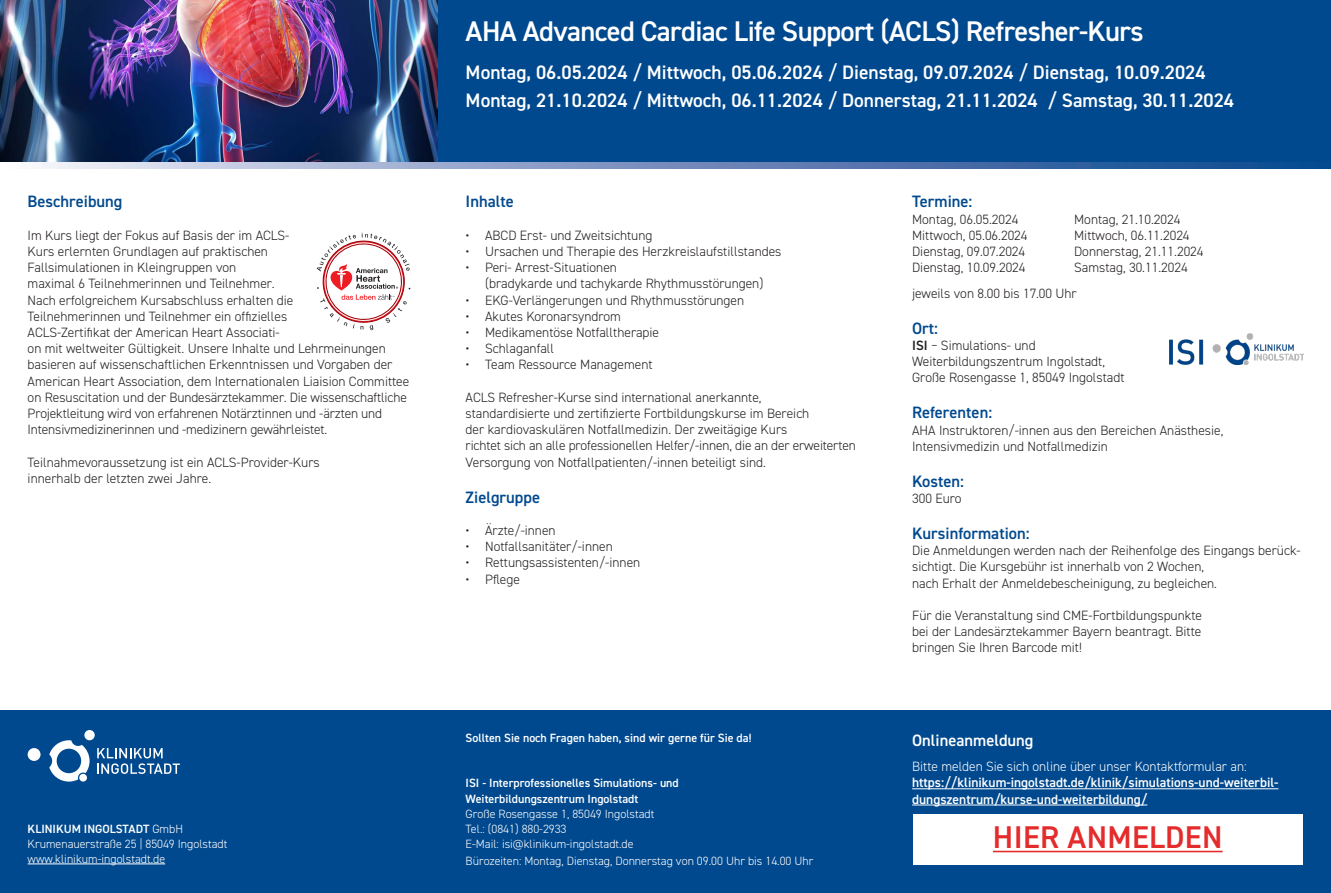
<style>
.page{position:relative;width:1331px;height:893px;background:#fff}
.page>*{position:absolute;margin:0;border:0;box-sizing:border-box;transform-origin:0 0}
.t1{font:600 31.5px "DIN2014";letter-spacing:.01em;color:#e32c2b}
.t2{font:600 28.5px "DIN2014";letter-spacing:-.02em;color:#fff}
.t3{font:600 19.5px/28.5px "DIN2014";color:#fff}
.t4{font:600 16.5px "DIN2014";color:#01498e}
.t5{font:600 16.5px "DIN2014";color:#fff}
.t6{font:300 13.5px/16.2px "DIN2014";color:#231f20}
.t7{font:600 13.5px/16.2px "DIN2014";color:#fff}
.t8{font:300 13.5px "DIN2014";color:#fff}
.t9{font:300 12px/15px "DIN2014";color:#fff}
.t10{font:600 12px/16.2px "DIN2014";color:#fff}
.s1{font-weight:600}
</style>
<div class="page">
<div style="left:438px;top:0;width:893px;height:167px;background:#01498e"></div>
<div style="left:0;top:710px;width:1331px;height:183px;background:#01498e"></div>
<svg style="left:49px;top:740px;width:41px;height:42px"></svg>
<div style="left:84px;top:730px;width:11px;height:10px;background:#fff;border-radius:50%"></div>
<div style="left:28px;top:748px;width:13px;height:13px;background:#fff;border-radius:50%"></div>
<svg style="left:97px;top:748px;width:83px;height:26px"></svg>
<hr style="left:912px;top:788px;width:366px;height:1px;background:#fff">
<hr style="left:912px;top:805px;width:235px;height:1px;background:#fff">
<hr style="left:28px;top:864px;width:137px;height:1px;background:#fff">
<svg style="left:317px;top:233px;width:93px;height:97px"></svg>
<div style="left:913px;top:814px;width:389px;height:50px;background:#fff"></div>
<hr style="left:993px;top:851px;width:230px;height:1px;background:#e32c2b">
<img style="left:1170px;top:334px;width:133px;height:31px">
<img style="left:0;top:0;width:438px;height:163px">
<svg style="left:42px;top:163px;width:1289px;height:5px;background:#7590bd"></svg>
<p class="t4" style="left:28px;top:191px;width:96px">Beschreibung</p>
<p class="t6" style="left:28px;top:227px;width:383px">Im Kurs liegt der Fokus auf Basis der im ACLS-<br>Kurs erlernten Grundlagen auf praktischen<br>Fallsimulationen in Kleingruppen von<br>maximal 6 Teilnehmerinnen und Teilnehmer.<br>Nach erfolgreichem Kursabschluss erhalten die<br>Teilnehmerinnen und Teilnehmer ein offizielles<br>ACLS-Zertifikat der American Heart Associati-<br>on mit weltweiter Gültigkeit. Unsere Inhalte und Lehrmeinungen basieren auf wissenschaftlichen Erkenntnissen und Vorgaben der American Heart Association, dem Internationalen Liaision Committee on Resuscitation und der Bundesärztekammer. Die wissenschaftliche Projektleitung wird von erfahrenen Notärztinnen und -ärzten und Intensivmedizinerinnen und -medizinern gewährleistet.</p>
<p class="t6" style="left:28px;top:454px;width:294px">Teilnahmevoraussetzung ist ein ACLS-Provider-Kurs innerhalb der letzten zwei Jahre.</p>
<p class="t9" style="left:28px;top:821px;width:201px"><span class="s1">KLINIKUM INGOLSTADT</span> GmbH<br>Krumenauerstraße 25 | 85049 Ingolstadt www.klinikum-ingolstadt.de</p>
<h2 class="t2" style="left:466px;top:13px;width:680px">AHA Advanced Cardiac Life Support (ACLS) Refresher-Kurs</h2>
<h3 class="t3" style="left:466px;top:57px;width:770px">Montag, 06.05.2024 / Mittwoch, 05.06.2024 / Dienstag, 09.07.2024 / Dienstag, 10.09.2024<br>Montag, 21.10.2024 / Mittwoch, 06.11.2024 / Donnerstag, 21.11.2024 / Samstag, 30.11.2024</h3>
<p class="t4" style="left:466px;top:191px;width:50px">Inhalte</p>
<p class="t6" style="left:466px;top:227px;width:188px">• ABCD Erst- und Zweitsichtung</p>
<p class="t6" style="left:466px;top:243px;width:317px">• Ursachen und Therapie des Herzkreislaufstillstandes</p>
<p class="t6" style="left:485px;top:259px;width:280px;text-indent:-19px">• Peri- Arrest-Situationen<br>(bradykarde und tachykarde Rhythmusstörungen)</p>
<p class="t6" style="left:466px;top:292px;width:280px">• EKG-Verlängerungen und Rhythmusstörungen</p>
<p class="t6" style="left:466px;top:308px;width:157px">• Akutes Koronarsyndrom</p>
<p class="t6" style="left:466px;top:324px;width:195px">• Medikamentöse Notfalltherapie</p>
<p class="t6" style="left:466px;top:340px;width:90px">• Schlaganfall</p>
<p class="t6" style="left:466px;top:357px;width:188px">• Team Ressource Management</p>
<p class="t6" style="left:466px;top:389px;width:392px">ACLS Refresher-Kurse sind international anerkannte,<br>standardisierte und zertifizierte Fortbildungskurse im Bereich<br>der kardiovaskulären Notfallmedizin. Der zweitägige Kurs<br>richtet sich an alle professionellen Helfer/-innen, die an der erweiterten Versorgung von Notfallpatienten/-innen beteiligt sind.</p>
<p class="t4" style="left:466px;top:486px;width:76px">Zielgruppe</p>
<p class="t6" style="left:466px;top:522px;width:92px">• Ärzte/-innen</p>
<p class="t6" style="left:466px;top:538px;width:149px">• Notfallsanitäter/-innen</p>
<p class="t6" style="left:466px;top:555px;width:176px">• Rettungsassistenten/-innen</p>
<p class="t6" style="left:466px;top:571px;width:56px">• Pflege</p>
<p class="t10" style="left:466px;top:730px;width:287px">Sollten Sie noch Fragen haben, sind wir gerne für Sie da!</p>
<p class="t10" style="left:466px;top:775px;width:215px">ISI - Interprofessionelles Simulations- und<br>Weiterbildungszentrum Ingolstadt</p>
<p class="t9" style="left:466px;top:807px;width:190px">Große Rosengasse 1, 85049 Ingolstadt<br>Tel.: (0841) 880-2933<br>E-Mail: isi@klinikum-ingolstadt.de</p>
<p class="t9" style="left:466px;top:853px;width:349px">Bürozeiten: Montag, Dienstag, Donnerstag von 09.00 Uhr bis 14.00 Uhr</p>
<p class="t4" style="left:912px;top:191px;width:62px">Termine:</p>
<p class="t6" style="left:912px;top:211px;width:108px">Montag, 06.05.2024</p>
<p class="t6" style="left:1074px;top:211px;width:108px">Montag, 21.10.2024</p>
<p class="t6" style="left:912px;top:227px;width:117px">Mittwoch, 05.06.2024</p>
<p class="t6" style="left:1074px;top:227px;width:117px">Mittwoch, 06.11.2024</p>
<p class="t6" style="left:912px;top:243px;width:115px">Dienstag, 09.07.2024</p>
<p class="t6" style="left:1074px;top:243px;width:131px">Donnerstag, 21.11.2024</p>
<p class="t6" style="left:912px;top:259px;width:115px">Dienstag, 10.09.2024</p>
<p class="t6" style="left:912px;top:255px;width:277px;line-height:25.5px;text-indent:162px">Samstag, 30.11.2024 jeweils von 8.00 bis 17.00 Uhr</p>
<p class="t4" style="left:912px;top:317px;width:28px">Ort:</p>
<p class="t6" style="left:912px;top:337px;width:214px"><span class="s1">ISI</span> ‒ Simulations- und<br>Weiterbildungszentrum Ingolstadt,<br>Große Rosengasse 1, 85049 Ingolstadt</p>
<p class="t4" style="left:912px;top:402px;width:82px">Referenten:</p>
<p class="t6" style="left:912px;top:422px;width:313px">AHA Instruktoren/-innen aus den Bereichen Anästhesie,<br>Intensivmedizin und Notfallmedizin</p>
<p class="t4" style="left:912px;top:470px;width:53px">Kosten:</p>
<p class="t6" style="left:912px;top:490px;width:51px">300 Euro</p>
<p class="t4" style="left:912px;top:522px;width:119px">Kursinformation:</p>
<p class="t6" style="left:912px;top:542px;width:390px">Die Anmeldungen werden nach der Reihenfolge des Eingangs berück&shy;sichtigt. Die Kursgebühr ist innerhalb von 2 Wochen,<br>nach Erhalt der Anmeldebescheinigung, zu begleichen.</p>
<p class="t6" style="left:912px;top:607px;width:291px;text-align:justify">Für die Veranstaltung sind CME-Fortbildungspunkte bei der Landesärztekammer Bayern beantragt. Bitte bringen Sie Ihren Barcode mit!</p>
<p class="t5" style="left:912px;top:729px;width:123px">Onlineanmeldung</p>
<p class="t8" style="left:912px;top:758px;width:336px">Bitte melden Sie sich online über unser Kontaktformular an:</p>
<p class="t7" style="left:912px;top:774px;width:368px">https://klinikum-ingolstadt.de/klinik/simulations-und-weiterbil&shy;dungszentrum/kurse-und-weiterbildung/</p>
<h1 class="t1" style="left:993px;top:817px;width:231px">HIER ANMELDEN</h1>
</div>
